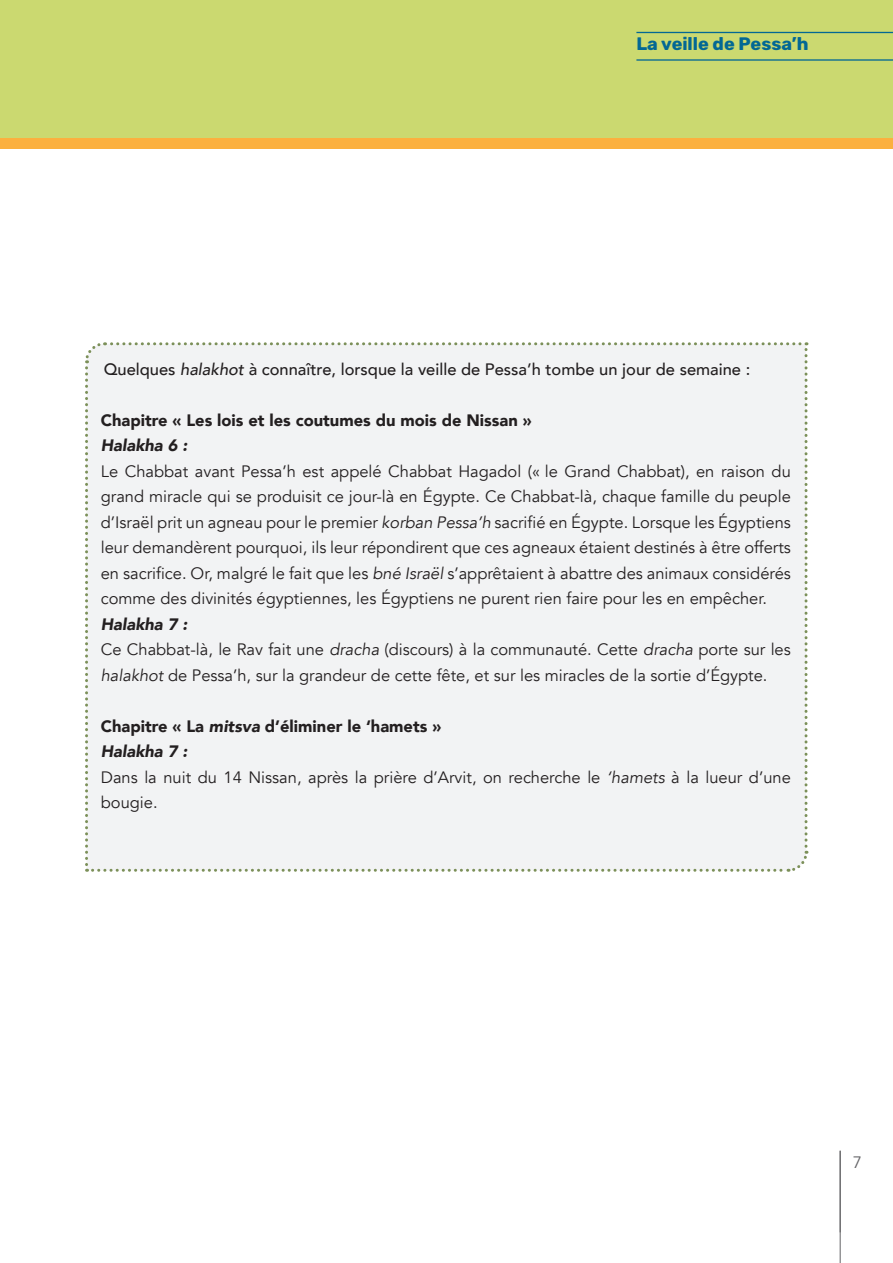
<style>
.page{position:relative;width:893px;height:1263px;background:#fff}
.page>*{position:absolute;margin:0;border:0;box-sizing:border-box;transform-origin:0 0}
.t1{font:700 18px "Rubik";color:#036894}
.t2{font:16.5px/25.5px "Avenir";color:#231f20}
.t3{font:900 16.5px "Avenir";color:#231f20}
.t4{font:500 16.5px "Avenir";color:#231f20}
.t5{font:italic 900 16.5px "Avenir";color:#231f20}
.t6{font:16.5px "Avenir";color:#636366}
.s1{font-style:italic}
</style>
<div class="page">
<div style="left:0;top:0;width:893px;height:139px;background:#cbd970"></div>
<div style="left:0;top:139px;width:893px;height:10px;background:#fbb03f"></div>
<hr style="left:840px;top:1151px;width:1px;height:112px;background:#636366">
<hr style="left:636px;top:32px;width:257px;height:1px;background:#036894">
<hr style="left:636px;top:59px;width:257px;height:2px;background:#036894">
<div style="left:85px;top:342px;width:724px;height:530px;background:#f2f3f4"></div>
<p class="t1" style="left:636px;top:34px;width:173px">La veille de Pessa’h</p>
<p class="t4" style="left:104px;top:355px;width:648px">Quelques <span class="s1">halakhot</span> à connaître, lorsque la veille de Pessa’h tombe un jour de semaine :</p>
<p class="t3" style="left:101px;top:406px;width:432px">Chapitre « Les lois et les coutumes du mois de Nissan »</p>
<p class="t5" style="left:101px;top:432px;width:88px">Halakha 6 :</p>
<p class="t2" style="left:101px;top:458px;width:692px;text-align:justify">Le Chabbat avant Pessa’h est appelé Chabbat Hagadol (« le Grand Chabbat), en raison du grand miracle qui se produisit ce jour-là en Égypte. Ce Chabbat-là, chaque famille du peuple d’Israël prit un agneau pour le premier <span class="s1">korban Pessa’h</span> sacrifié en Égypte. Lorsque les Égyptiens leur demandèrent pourquoi, ils leur répondirent que ces agneaux étaient destinés à être offerts en sacrifice. Or, malgré le fait que les <span class="s1">bné Israël</span> s’apprêtaient à abattre des animaux considérés comme des divinités égyptiennes, les Égyptiens ne purent rien faire pour les en empêcher.</p>
<p class="t5" style="left:101px;top:610px;width:88px">Halakha 7 :</p>
<p class="t2" style="left:101px;top:637px;width:691px">Ce Chabbat-là, le Rav fait une <span class="s1">dracha</span> (discours) à la communauté. Cette <span class="s1">dracha</span> porte sur les <span class="s1">halakhot</span> de Pessa’h, sur la grandeur de cette fête, et sur les miracles de la sortie d’Égypte.</p>
<p class="t3" style="left:101px;top:712px;width:342px">Chapitre « La <span class="s1">mitsva</span> d’éliminer le ‘hamets »</p>
<p class="t5" style="left:101px;top:738px;width:88px">Halakha 7 :</p>
<p class="t2" style="left:101px;top:764px;width:692px">Dans la nuit du 14 Nissan, après la prière d’Arvit, on recherche le <span class="s1">‘hamets</span> à la lueur d’une bougie.</p>
<p class="t6" style="left:853px;top:1153px;width:11px">7</p>
</div>
